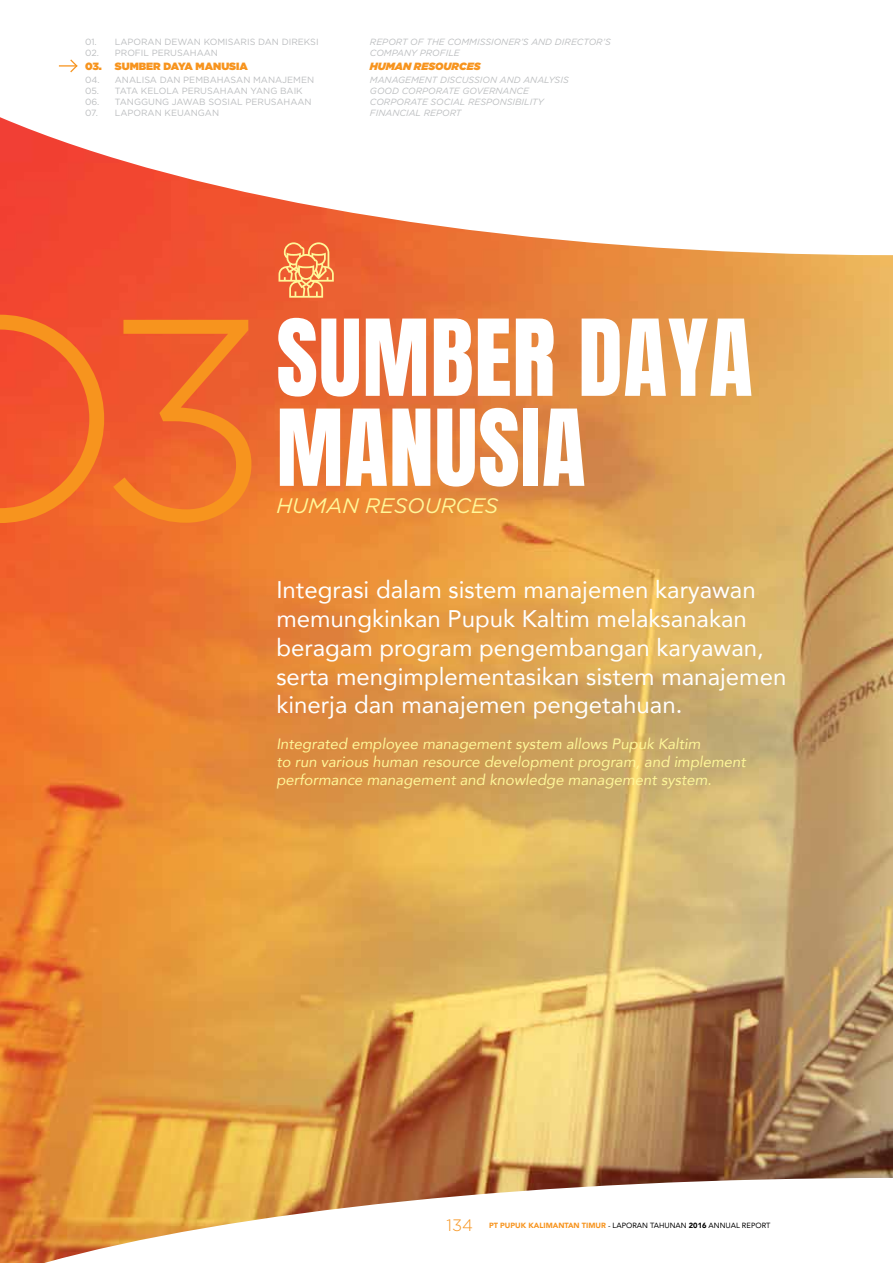
<style>
.page{position:relative;width:893px;height:1263px;background:#fff}
.page>*{position:absolute;margin:0;border:0;box-sizing:border-box;transform-origin:0 0}
.t1{font:300 285px "Gotham";color:#f7941e}
.t2{font:90px/90px "Anton";letter-spacing:.01em;color:#fff}
.t3{font:24px/28.8px "Avenir";color:#fff}
.t4{font:italic 21px "Gotham";color:#fff799}
.t5{font:300 16.5px "Gotham";color:#f7941e}
.t6{font:italic 15px/18px "Avenir";color:#fff799}
.t7{font:900 10.5px "Gotham";color:#f7941e}
.t8{font:italic 900 10.5px "Gotham";color:#f7941e}
.t9{font:9px "Gotham";color:#bcbec0}
.t10{font:italic 9px/10.8px "Gotham";color:#bcbec0}
.t11{font:7.5px "Avenir";color:#000}
.s1{font-weight:900;color:#f7941e}
.s2{font-weight:900}
</style>
<div class="page">
<svg style="left:59px;top:59px;width:19px;height:14px"></svg>
<img style="left:0;top:117px;width:893px;height:1146px">
<svg style="left:0;top:315px;width:104px;height:208px;background:#f2612a"></svg>
<svg style="left:279px;top:242px;width:55px;height:56px;background:#f18b4f"></svg>
<p class="t9" style="left:85px;top:37px;width:235px">01. LAPORAN DEWAN KOMISARIS DAN DIREKSI</p>
<p class="t9" style="left:85px;top:47px;width:134px">02. PROFIL PERUSAHAAN</p>
<p class="t7" style="left:85px;top:59px;width:164px">03. SUMBER DAYA MANUSIA</p>
<p class="t9" style="left:85px;top:74px;width:231px">04. ANALISA DAN PEMBAHASAN MANAJEMEN</p>
<p class="t9" style="left:85px;top:85px;width:219px">05. TATA KELOLA PERUSAHAAN YANG BAIK</p>
<p class="t9" style="left:85px;top:96px;width:228px">06. TANGGUNG JAWAB SOSIAL PERUSAHAAN</p>
<p class="t9" style="left:85px;top:107px;width:136px">07. LAPORAN KEUANGAN</p>
<p class="t10" style="left:370px;top:37px;width:242px">REPORT OF THE COMMISSIONER’S AND DIRECTOR’S<br>COMPANY PROFILE</p>
<p class="t8" style="left:370px;top:59px;width:112px">HUMAN RESOURCES</p>
<p class="t10" style="left:370px;top:74px;width:200px">MANAGEMENT DISCUSSION AND ANALYSIS<br>GOOD CORPORATE GOVERNANCE<br>CORPORATE SOCIAL RESPONSIBILITY<br>FINANCIAL REPORT</p>
<h1 class="t1" style="left:98px;top:238px;width:175px">3</h1>
<h2 class="t2" style="left:276px;top:320px;width:478px">SUMBER DAYA<br>MANUSIA</h2>
<p class="t4" style="left:276px;top:492px;width:223px">HUMAN RESOURCES</p>
<p class="t3" style="left:276px;top:575px;width:511px">Integrasi dalam sistem manajemen karyawan memungkinkan Pupuk Kaltim melaksanakan beragam program pengembangan karyawan, serta mengimplementasikan sistem manajemen kinerja dan manajemen pengetahuan.</p>
<p class="t6" style="left:276px;top:735px;width:471px">Integrated employee management system allows Pupuk Kaltim<br>to run various human resource development program, and implement performance management and knowledge management system.</p>
<p class="t5" style="left:446px;top:1215px;width:28px">134</p>
<p class="t11" style="left:489px;top:1220px;width:283px"><span class="s1">PT PUPUK KALIMANTAN TIMUR</span> - LAPORAN TAHUNAN <span class="s2">2016</span> ANNUAL REPORT</p>
</div>
